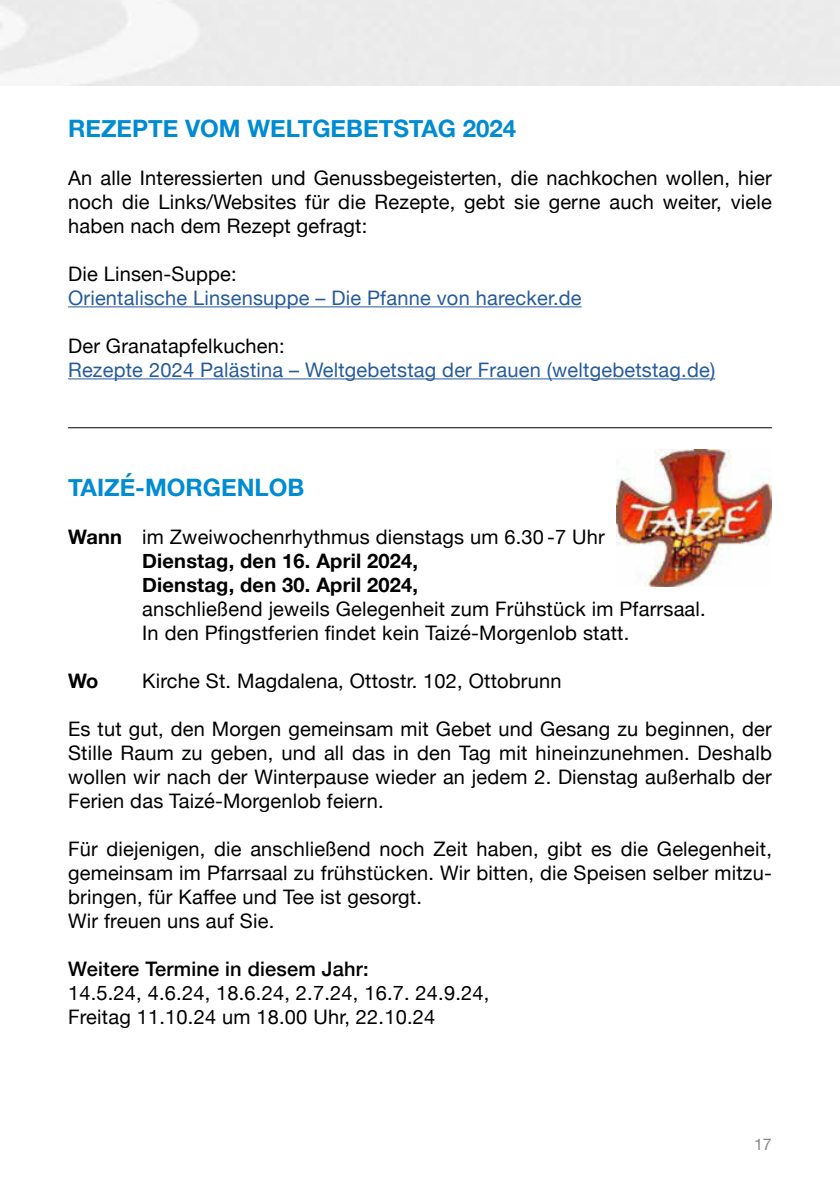
<style>
.page{position:relative;width:840px;height:1191px;background:#fff}
.page>*{position:absolute;margin:0;border:0;box-sizing:border-box;transform-origin:0 0}
.t1{font:700 24px "Helvetica Neue";color:#008bd2}
.t2{font:20px/24px "Helvetica Neue";letter-spacing:.01em;color:#000}
.t3{font:20px "Helvetica Neue";letter-spacing:.01em;color:#265b9b}
.t4{font:700 20px/24px "Helvetica Neue";letter-spacing:.01em;color:#000}
.t5{font:500 20px "Helvetica Neue";letter-spacing:.01em;color:#000}
.t6{font:16px "Helvetica Neue";color:#878786}
.s1{font-weight:400}
</style>
<div class="page">
<hr style="left:68px;top:306px;width:513px;height:1px;background:#265b9b">
<hr style="left:68px;top:378px;width:646px;height:1px;background:#265b9b">
<img style="left:616px;top:450px;width:155px;height:136px">
<hr style="left:68px;top:427px;width:703px;height:1px;background:#000">
<p class="t1" style="left:68px;top:115px;width:449px">REZEPTE VOM WELTGEBETSTAG 2024</p>
<p class="t2" style="left:68px;top:167px;width:705px;text-align:justify">An alle Interessierten und Genussbegeisterten, die nachkochen wollen, hier noch die Links/Websites für die Rezepte, gebt sie gerne auch weiter, viele haben nach dem Rezept gefragt:</p>
<p class="t2" style="left:68px;top:263px;width:170px">Die Linsen-Suppe:</p>
<p class="t3" style="left:68px;top:283px;width:514px">Orientalische Linsensuppe – Die Pfanne von harecker.de</p>
<p class="t2" style="left:68px;top:335px;width:218px">Der Granatapfelkuchen:</p>
<p class="t3" style="left:68px;top:355px;width:648px">Rezepte 2024 Palästina – Weltgebetstag der Frauen (weltgebetstag.de)</p>
<p class="t1" style="left:68px;top:474px;width:237px">TAIZÉ-MORGENLOB</p>
<p class="t4" style="left:142px;top:525px;width:464px;text-indent:-74px">Wann <span class="s1">im Zweiwochenrhythmus dienstags um 6.30 -7 Uhr<br></span>Dienstag, den 16. April 2024,<br>Dienstag, den 30. April 2024,</p>
<p class="t2" style="left:142px;top:598px;width:564px">anschließend jeweils Gelegenheit zum Frühstück im Pfarrsaal.<br>In den Pfingstferien findet kein Taizé-Morgenlob statt.</p>
<p class="t4" style="left:68px;top:669px;width:32px">Wo</p>
<p class="t2" style="left:142px;top:670px;width:420px">Kirche St. Magdalena, Ottostr. 102, Ottobrunn</p>
<p class="t2" style="left:68px;top:718px;width:705px;text-align:justify">Es tut gut, den Morgen gemeinsam mit Gebet und Gesang zu beginnen, der Stille Raum zu geben, und all das in den Tag mit hineinzunehmen. Deshalb wollen wir nach der Winterpause wieder an jedem 2. Dienstag außerhalb der Ferien das Taizé-Morgenlob feiern.</p>
<p class="t2" style="left:68px;top:838px;width:705px">Für diejenigen, die anschließend noch Zeit haben, gibt es die Gelegenheit, gemeinsam im Pfarrsaal zu frühstücken. Wir bitten, die Speisen selber mitzu&shy;bringen, für Kaffee und Tee ist gesorgt.<br>Wir freuen uns auf Sie.</p>
<p class="t5" style="left:68px;top:961px;width:302px">Weitere Termine in diesem Jahr:</p>
<p class="t2" style="left:68px;top:982px;width:422px">14.5.24, 4.6.24, 18.6.24, 2.7.24, 16.7. 24.9.24,<br>Freitag 11.10.24 um 18.00 Uhr, 22.10.24</p>
<p class="t6" style="left:753px;top:1132px;width:19px">17</p>
</div>
